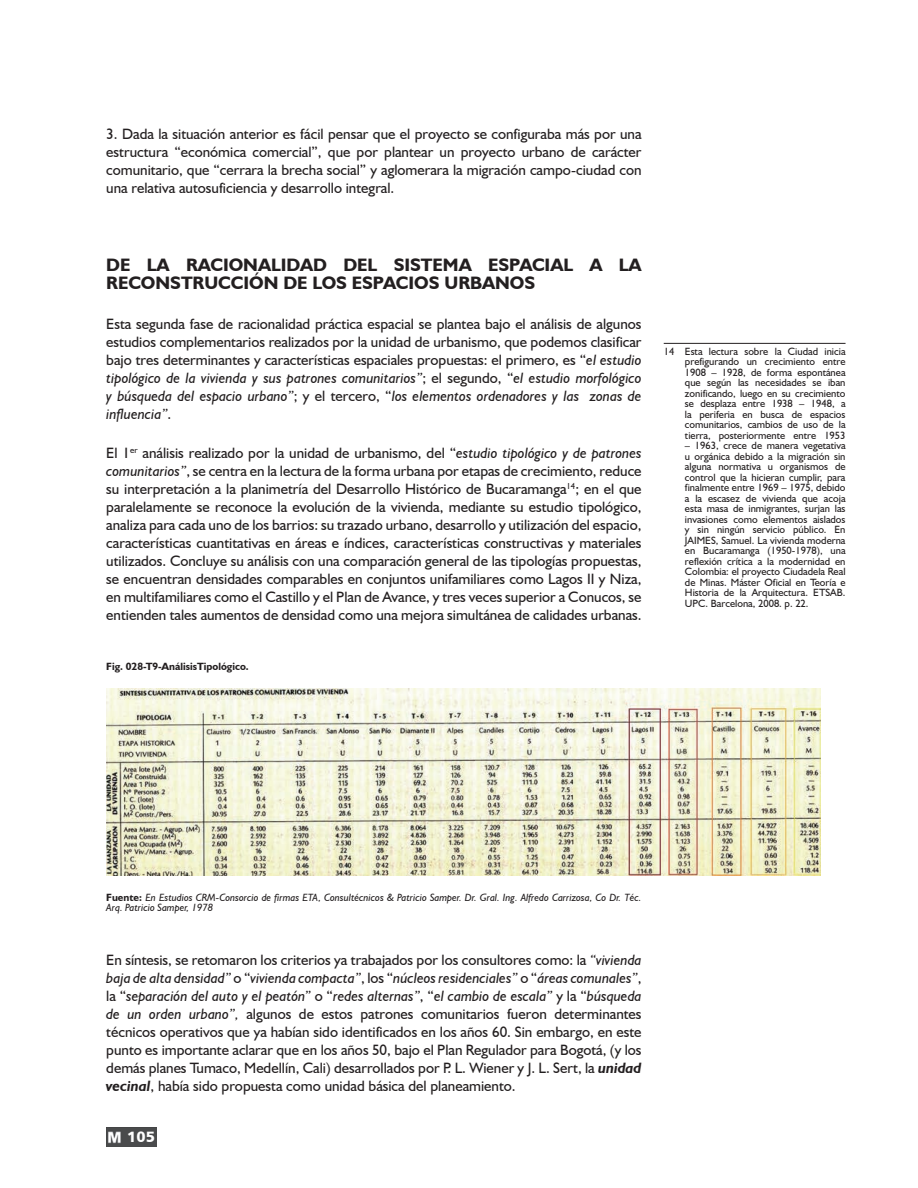
<style>
.page{position:relative;width:918px;height:1188px;background:#fff}
.page>*{position:absolute;margin:0;border:0;box-sizing:border-box;transform-origin:0 0}
.t1{font:700 18px/18px "Humanist 521 BT";color:#231f20}
.t2{font:15px/18px "Humanist 521 BT";color:#231f20;text-align:justify}
.t3{font:15px "Humanist 777 BT Black B";color:#fff}
.t4{font:10.5px/10.5px "Humanist 521 BT";color:#231f20;text-align:justify}
.t5{font:italic 10.5px/10.5px "Humanist 521 BT";color:#231f20}
.t6{font:700 10.5px "Humanist 521 BT";color:#231f20}
.s1{font-style:italic}
.s2{font-weight:700;font-style:normal}
.s3{font-weight:700;font-style:italic}
</style>
<div class="page">
<img style="left:106px;top:1127px;width:51px;height:20px">
<img style="left:106px;top:689px;width:715px;height:187px">
<hr style="left:664px;top:343px;width:182px;height:1px;background:#231f20">
<p class="t2" style="left:106px;top:125px;width:537px">3. Dada la situación anterior es fácil pensar que el proyecto se configuraba más por una estructura “económica comercial”, que por plantear un proyecto urbano de carácter comunitario, que “cerrara la brecha social” y aglomerara la migración campo-ciudad con una relativa autosuficiencia y desarrollo integral.</p>
<p class="t1" style="left:106px;top:256px;width:537px">DE LA RACIONALIDAD DEL SISTEMA ESPACIAL A LA<br>RECONSTRUCCIÓN DE LOS ESPACIOS URBANOS</p>
<p class="t2" style="left:106px;top:314px;width:537px">Esta segunda fase de racionalidad práctica espacial se plantea bajo el análisis de algunos estudios complementarios realizados por la unidad de urbanismo, que podemos clasificar bajo tres determinantes y características espaciales propuestas: el primero, es “<span class="s1">el estudio tipológico de la vivienda y sus patrones comunitarios”</span>; el segundo, “<span class="s1">el estudio morfológico y búsqueda del espacio urbano”</span>; y el tercero, “<span class="s1">los elementos ordenadores y las zonas de influencia”</span>.</p>
<p class="t2" style="left:106px;top:444px;width:537px">El 1<sup>er</sup> análisis realizado por la unidad de urbanismo, del “<span class="s1">estudio tipológico y de patrones comunitarios”</span>, se centra en la lectura de la forma urbana por etapas de crecimiento, reduce su interpretación a la planimetría del Desarrollo Histórico de Bucaramanga<sup>14</sup>; en el que paralelamente se reconoce la evolución de la vivienda, mediante su estudio tipológico, analiza para cada uno de los barrios: su trazado urbano, desarrollo y utilización del espacio, características cuantitativas en áreas e índices, características constructivas y materiales utilizados. Concluye su análisis con una comparación general de las tipologías propuestas, se encuentran densidades comparables en conjuntos unifamiliares como Lagos II y Niza, en multifamiliares como el Castillo y el Plan de Avance, y tres veces superior a Conucos, se entienden tales aumentos de densidad como una mejora simultánea de calidades urbanas.</p>
<p class="t6" style="left:106px;top:660px;width:144px">Fig. 028-T9-AnálisisTipológico.</p>
<p class="t4" style="left:685px;top:345px;width:162px;text-indent:-21px">14 Esta lectura sobre la Ciudad inicia prefigurando un crecimiento entre 1908 – 1928, de forma espontánea que según las necesidades se iban zonificando, luego en su crecimiento se desplaza entre 1938 – 1948, a la periferia en busca de espacios comunitarios, cambios de uso de la tierra, posteriormente entre 1953</p>
<p class="t4" style="left:685px;top:440px;width:162px">– 1963, crece de manera vegetativa u orgánica debido a la migración sin alguna normativa u organismos de control que la hicieran cumplir, para finalmente entre 1969 – 1975, debido a la escasez de vivienda que acoja esta masa de inmigrantes, surjan las invasiones como elementos aislados y sin ningún servicio público. En JAIMES, Samuel. La vivienda moderna en Bucaramanga (1950-1978), una reflexión crítica a la modernidad en Colombia: el proyecto Ciudadela Real de Minas. Máster Oficial en Teoría e Historia de la Arquitectura. ETSAB.<br>UPC. Barcelona, 2008. p. 22.</p>
<p class="t5" style="left:106px;top:892px;width:537px"><span class="s2">Fuente:</span> En Estudios CRM-Consorcio de firmas ETA, Consultécnicos &amp; Patricio Samper. Dr. Gral. Ing. Alfredo Carrizosa, Co Dr. Téc.<br>Arq. Patricio Samper, 1978</p>
<p class="t2" style="left:106px;top:951px;width:537px">En síntesis, se retomaron los criterios ya trabajados por los consultores como: la <span class="s1">“vivienda baja de alta densidad”</span> o “<span class="s1">vivienda compacta”</span>, los “<span class="s1">núcleos residenciales”</span> o “<span class="s1">áreas comunales”</span>, la “<span class="s1">separación del auto y el peatón”</span> o “<span class="s1">redes alternas”</span>, “<span class="s1">el cambio de escala”</span> y la “<span class="s1">búsqueda de un orden urbano”,</span> algunos de estos patrones comunitarios fueron determinantes técnicos operativos que ya habían sido identificados en los años 60. Sin embargo, en este punto es importante aclarar que en los años 50, bajo el Plan Regulador para Bogotá, (y los demás planes Tumaco, Medellín, Cali) desarrollados por P. L. Wiener y J. L. Sert, la <span class="s3">unidad vecinal</span>, había sido propuesta como unidad básica del planeamiento.</p>
<p class="t3" style="left:127px;top:1127px;width:29px">105</p>
</div>
